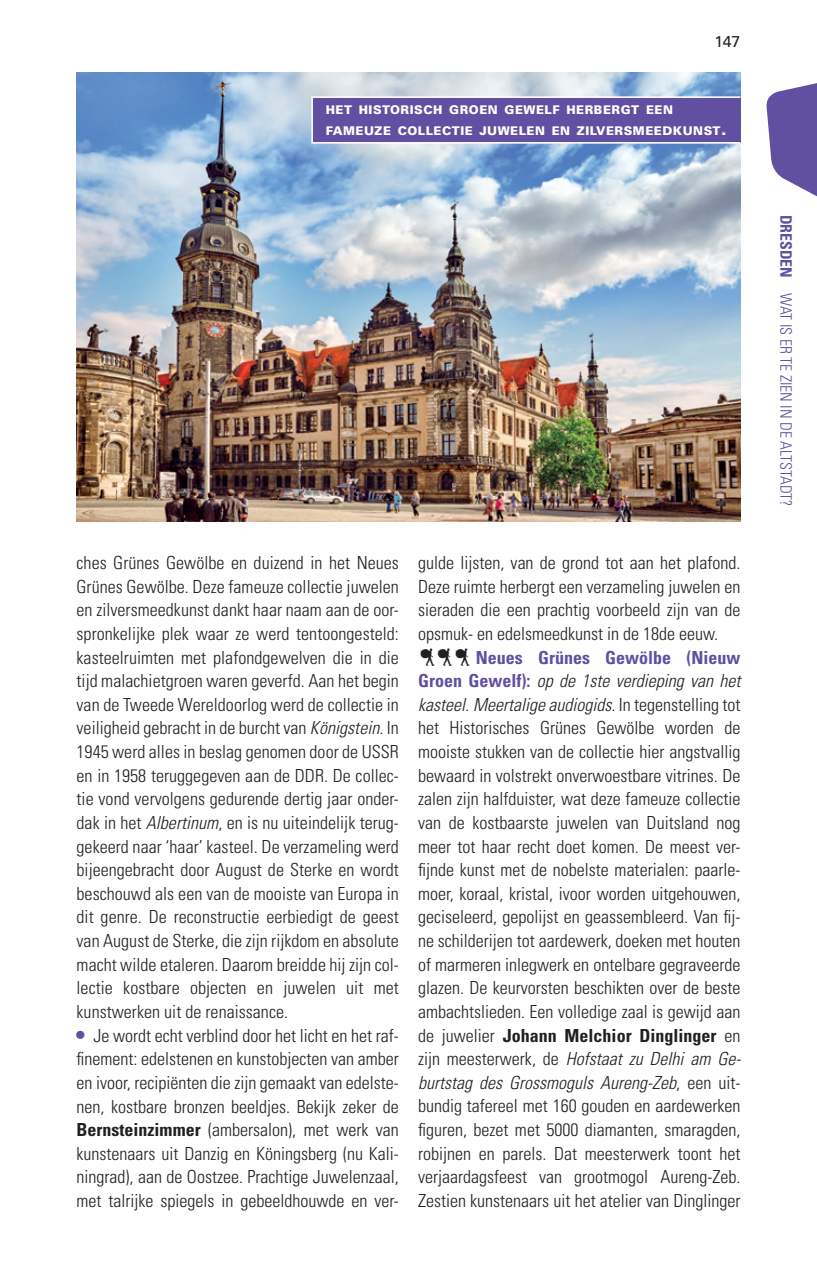
<style>
.page{position:relative;width:817px;height:1276px;background:#fff}
.page>*{position:absolute;margin:0;border:0;box-sizing:border-box;transform-origin:0 0}
.t1{font:300 condensed 18px/23.6px "Univers LT Std";color:#231f20;text-align:justify}
.t2{font:300 condensed 15.75px "Univers LT Std";color:#614fa1}
.t3{font:15.75px "Univers LT Std";color:#231f20}
.t4{font:900 11.92px/20.5px "Univers LT Std";letter-spacing:.045em;color:#fff}
.s1{font-size:17.1px}
.s2{font-style:italic}
.s3{font-weight:700;font-stretch:normal;font-size:22.5px;color:#614fa1}
.s4{font-weight:700}
.s5{font-weight:700;color:#614fa1}
</style>
<div class="page">
<svg style="left:766px;top:83px;width:50px;height:113px"></svg>
<img style="left:77px;top:73px;width:663px;height:449px">
<div style="left:312px;top:97px;width:428px;height:46px;background:#614fa1"></div>
<div style="left:311px;top:96px;width:430px;height:48px;border:2px solid #fff"></div>
<p class="t3" style="left:714px;top:32px;width:27px">147</p>
<p class="t4" style="left:325px;top:100px;width:402px">HET HISTORISCH GROEN GEWELF HERBERGT EEN<br>FAMEUZE COLLECTIE JUWELEN EN ZILVERSMEEDKUNST<span class="s1">.</span></p>
<p class="t1" style="left:77px;top:551px;width:324px">ches Grünes Gewölbe en duizend in het Neues Grünes Gewölbe. Deze fameuze collectie juwelen en zilversmeedkunst dankt haar naam aan de oor&shy;spronkelijke plek waar ze werd tentoongesteld: kasteelruimten met plafondgewelven die in die tijd malachietgroen waren geverfd. Aan het begin van de Tweede Wereldoorlog werd de collectie in veiligheid gebracht in de burcht van <span class="s2">Königstein</span>. In 1945 werd alles in beslag genomen door de USSR en in 1958 teruggegeven aan de DDR. De collec&shy;tie vond vervolgens gedurende dertig jaar onder&shy;dak in het <span class="s2">Albertinum</span>, en is nu uiteindelijk terug&shy;gekeerd naar ‘haar’ kasteel. De verzameling werd bijeengebracht door August de Sterke en wordt beschouwd als een van de mooiste van Europa in dit genre. De reconstructie eerbiedigt de geest van August de Sterke, die zijn rijkdom en absolute macht wilde etaleren. Daarom breidde hij zijn col&shy;lectie kostbare objecten en juwelen uit met kunstwerken uit de renaissance.</p>
<p class="t1" style="left:77px;top:1023px;width:324px"><span class="s3">•</span> Je wordt echt verblind door het licht en het raf&shy;finement: edelstenen en kunstobjecten van amber en ivoor, recipiënten die zijn gemaakt van edelste&shy;nen, kostbare bronzen beeldjes. Bekijk zeker de <span class="s4">Bernsteinzimmer</span> (ambersalon), met werk van kunstenaars uit Danzig en Köningsberg (nu Kali&shy;ningrad), aan de Oostzee. Prachtige Juwelenzaal, met talrijke spiegels in gebeeldhouwde en ver-</p>
<p class="t1" style="left:418px;top:551px;width:324px">gulde lijsten, van de grond tot aan het plafond.<br>Deze ruimte herbergt een verzameling juwelen en sieraden die een prachtig voorbeeld zijn van de opsmuk- en edelsmeedkunst in de 18de eeuw.</p>
<p class="t1" style="left:418px;top:645px;width:324px;text-indent:58px"><span class="s5">Neues Grünes Gewölbe (Nieuw Groen Gewelf):</span> <span class="s2">op de 1ste verdieping van het kasteel. Meertalige audiogids</span>. In tegenstelling tot het Historisches Grünes Gewölbe worden de mooiste stukken van de collectie hier angstvallig bewaard in volstrekt onverwoestbare vitrines. De zalen zijn halfduister, wat deze fameuze collectie van de kostbaarste juwelen van Duitsland nog meer tot haar recht doet komen. De meest ver&shy;fijnde kunst met de nobelste materialen: paarle&shy;moer, koraal, kristal, ivoor worden uitgehouwen, geciseleerd, gepolijst en geassembleerd. Van fij&shy;ne schilderijen tot aardewerk, doeken met houten of marmeren inlegwerk en ontelbare gegraveerde glazen. De keurvorsten beschikten over de beste ambachtslieden. Een volledige zaal is gewijd aan de juwelier <span class="s4">Johann Melchior Dinglinger</span> en zijn meesterwerk, de <span class="s2">Hofstaat zu Delhi am Ge&shy;burtstag des Grossmoguls Aureng-Zeb</span>, een uit&shy;bundig tafereel met 160 gouden en aardewerken figuren, bezet met 5000 diamanten, smaragden, robijnen en parels. Dat meesterwerk toont het verjaardagsfeest van grootmogol Aureng-Zeb.<br>Zestien kunstenaars uit het atelier van Dinglinger</p>
<p class="t2" style="left:795px;top:214px;width:293px;rotate:90deg"><span class="s4">Dresden</span> Wat is er te zien in de Altstadt?</p>
</div>
